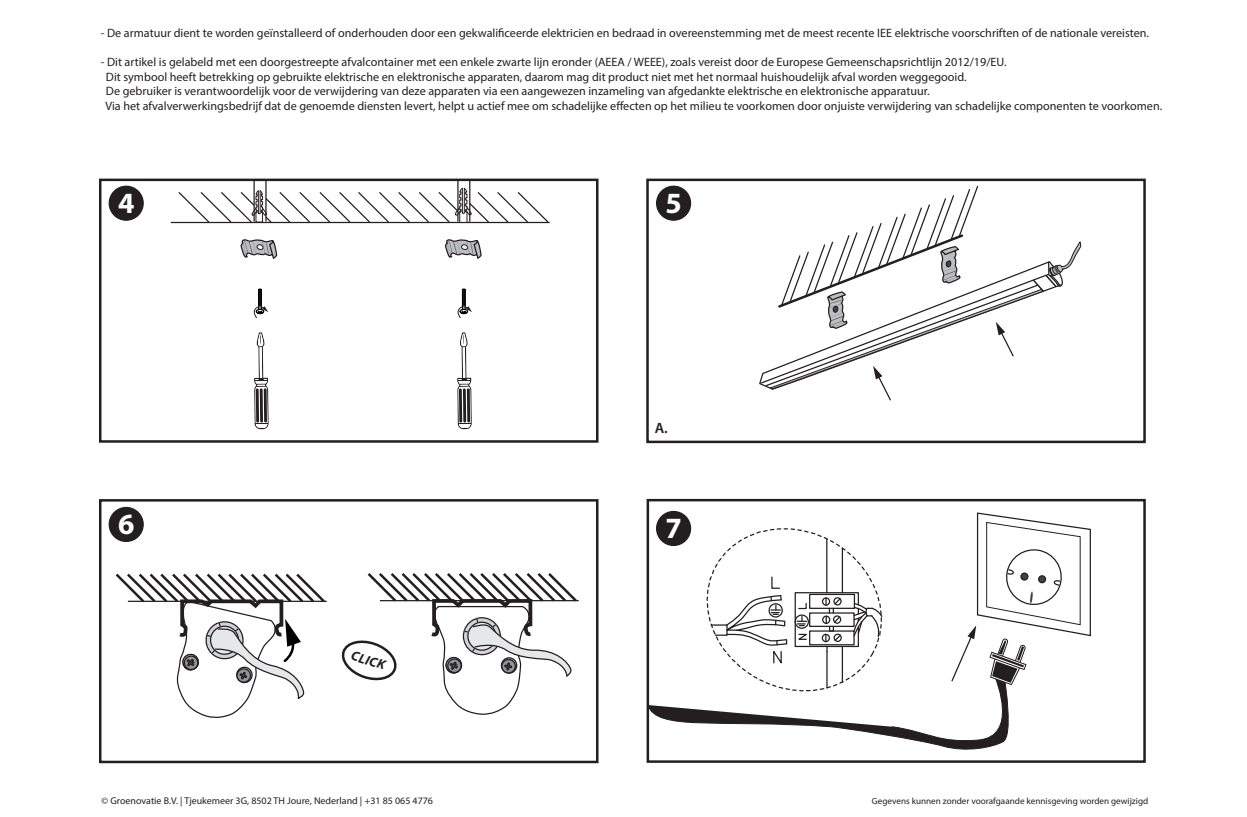
<style>
.page{position:relative;width:1247px;height:817px;background:#fff}
.page>*{position:absolute;margin:0;border:0;box-sizing:border-box;transform-origin:0 0}
.t1{font:700 29.5px "Myriad Pro";color:#fff}
.t2{font:600 15px "Myriad Pro";color:#231f20}
.t3{font:italic 700 13.5px "Myriad Pro";color:#231f20}
.t4{font:12.12px/14.6px "Myriad Pro";color:#231f20}
.t5{font:9.88px "Myriad Pro";color:#231f20}
.t6{font:9px "Myriad Pro";color:#231f20}
</style>
<div class="page">
<hr style="left:171px;top:222px;width:249px;height:1px;background:#231f20">
<div style="left:109px;top:186px;width:34px;height:34px;background:#231f20;border-radius:50%"></div>
<div style="left:109px;top:186px;width:35px;height:35px;border:1px solid #231f20;border-radius:50%"></div>
<div style="left:656px;top:186px;width:34px;height:34px;background:#231f20;border-radius:50%"></div>
<div style="left:656px;top:186px;width:35px;height:35px;border:1px solid #231f20;border-radius:50%"></div>
<div style="left:109px;top:507px;width:34px;height:34px;background:#231f20;border-radius:50%"></div>
<div style="left:109px;top:507px;width:35px;height:35px;border:1px solid #231f20;border-radius:50%"></div>
<div style="left:656px;top:511px;width:35px;height:35px;border:1px solid #231f20;border-radius:50%"></div>
<div style="left:99px;top:179px;width:499px;height:264px;border:2px solid #231f20"></div>
<div style="left:99px;top:499px;width:499px;height:264px;border:2px solid #231f20"></div>
<div style="left:646px;top:179px;width:499px;height:264px;border:2px solid #231f20"></div>
<div style="left:646px;top:499px;width:499px;height:264px;border:2px solid #231f20"></div>
<svg style="left:646px;top:512px;width:445px;height:241px"></svg>
<svg style="left:177px;top:179px;width:372px;height:45px"></svg>
<svg style="left:253px;top:288px;width:15px;height:31px"></svg>
<svg style="left:457px;top:288px;width:15px;height:31px"></svg>
<svg style="left:254px;top:332px;width:14px;height:97px"></svg>
<svg style="left:457px;top:332px;width:14px;height:97px"></svg>
<svg style="left:240px;top:239px;width:38px;height:20px"></svg>
<svg style="left:445px;top:239px;width:37px;height:20px"></svg>
<svg style="left:759px;top:185px;width:322px;height:216px"></svg>
<svg style="left:341px;top:573px;width:238px;height:142px"></svg>
<svg style="left:115px;top:573px;width:212px;height:145px"></svg>
<p class="t4" style="left:101px;top:27px;width:1049px">- De armatuur dient te worden geïnstalleerd of onderhouden door een gekwalificeerde elektricien en bedraad in overeenstemming met de meest recente IEE elektrische voorschriften of de nationale vereisten.</p>
<p class="t4" style="left:105px;top:56px;width:1058px;text-indent:-5px">- Dit artikel is gelabeld met een doorgestreepte afvalcontainer met een enkele zwarte lijn eronder (AEEA / WEEE), zoals vereist door de Europese Gemeenschapsrichtlijn 2012/19/EU.<br>Dit symbool heeft betrekking op gebruikte elektrische en elektronische apparaten, daarom mag dit product niet met het normaal huishoudelijk afval worden weggegooid.<br>De gebruiker is verantwoordelijk voor de verwijdering van deze apparaten via een aangewezen inzameling van afgedankte elektrische en elektronische apparatuur.<br>Via het afvalverwerkingsbedrijf dat de genoemde diensten levert, helpt u actief mee om schadelijke effecten op het milieu te voorkomen door onjuiste verwijdering van schadelijke componenten te voorkomen.</p>
<h1 class="t1" style="left:118px;top:192px;width:18px">4</h1>
<h1 class="t1" style="left:665px;top:192px;width:18px">5</h1>
<p class="t2" style="left:654px;top:419px;width:15px">A.</p>
<h1 class="t1" style="left:118px;top:513px;width:18px">6</h1>
<h1 class="t1" style="left:665px;top:517px;width:18px">7</h1>
<p class="t3" style="left:354px;top:647px;width:37px;rotate:17deg">CLICK</p>
<p class="t5" style="left:102px;top:797px;width:333px">© Groenovatie B.V. | Tjeukemeer 3G, 8502 TH Joure, Nederland | +31 85 065 4776</p>
<p class="t6" style="left:871px;top:798px;width:278px">Gegevens kunnen zonder voorafgaande kennisgeving worden gewijzigd</p>
</div>
